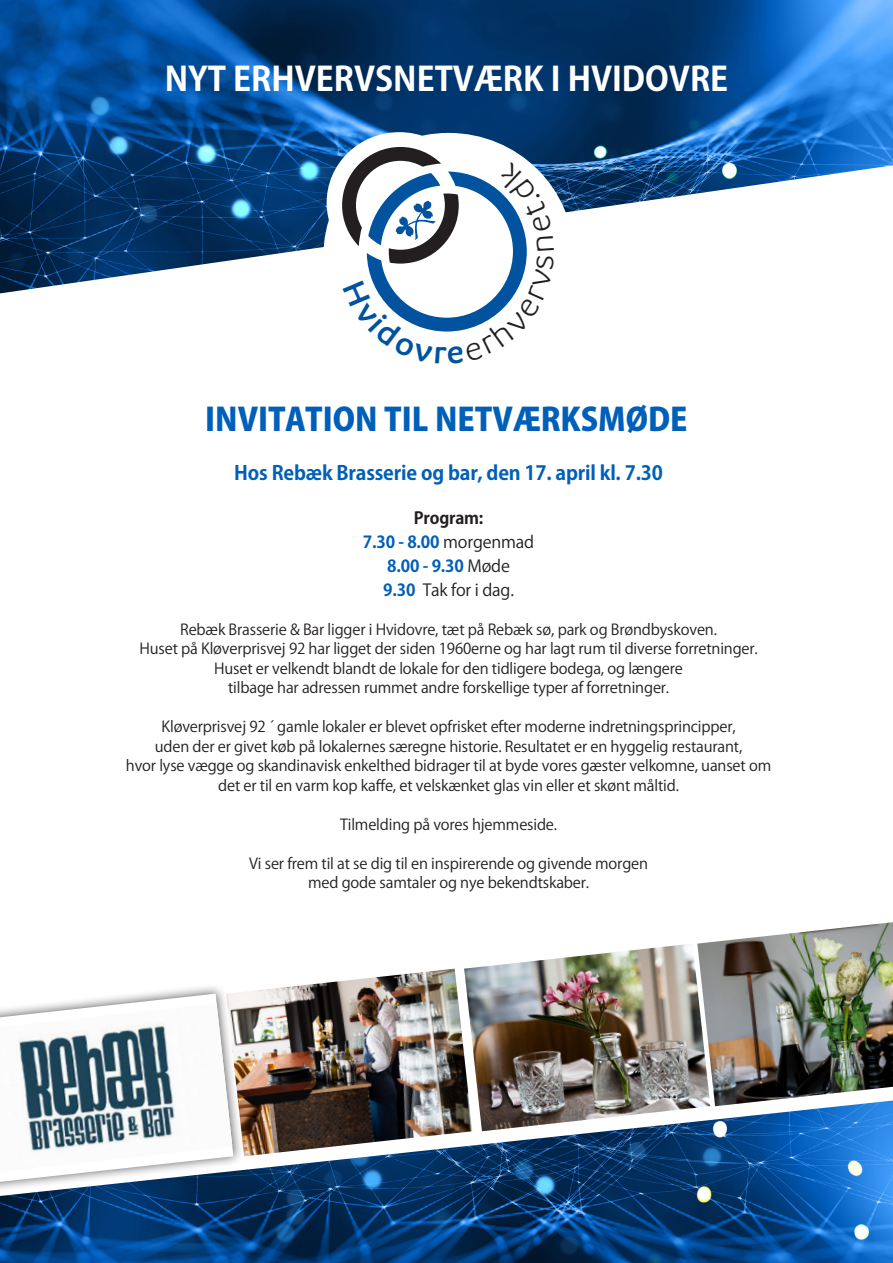
<style>
.page{position:relative;width:893px;height:1263px;background:#fff}
.page>*{position:absolute;margin:0;border:0;box-sizing:border-box;transform-origin:0 0}
.t1{font:700 33px "Koz Go Pr 6 N";color:#fff}
.t2{font:800 31.5px "Koz Go Pr 6 N";color:#005fb9}
.t3{font:700 19.5px "Koz Go Pr 6 N";letter-spacing:-.01em;color:#005fb9}
.t4{font:700 16.5px "Koz Go Pr 6 N";letter-spacing:-.01em;color:#005fb9}
.t5{font:16.5px "Koz Go Pr 6 N";letter-spacing:-.01em;color:#231f20}
.t6{font:700 16.5px "Koz Go Pr 6 N";letter-spacing:-.01em;color:#231f20}
.t7{font:15px/19.5px "Koz Go Pr 6 N";letter-spacing:-.01em;color:#231f20;text-align:center}
.s1{font-weight:400;color:#231f20}
.s2{font-weight:700;color:#005fb9}
</style>
<div class="page">
<img style="left:0;top:0;width:893px;height:293px">
<div style="left:323px;top:133px;width:251px;height:247px;background:#fff;border-radius:50%"></div>
<div style="left:327px;top:132px;width:145px;height:141px;background:#fff;border-radius:50%"></div>
<svg style="left:0;top:1106px;width:893px;height:157px;background:#114b86"></svg>
<img style="left:244px;top:969px;width:228px;height:187px">
<img style="left:464px;top:944px;width:246px;height:187px">
<img style="left:697px;top:922px;width:196px;height:184px">
<div style="left:0;top:983px;width:244px;height:211px;background:#231f20;opacity:.75"></div>
<svg style="left:0;top:994px;width:233px;height:188px"></svg>
<img style="left:0;top:1003px;width:232px;height:169px">
<svg style="left:342px;top:147px;width:212px;height:185px"></svg>
<p class="t1" style="left:165px;top:60px;width:565px">NYT ERHVERVSNETVÆRK I HVIDOVRE</p>
<p class="t2" style="left:205px;top:402px;width:484px">INVITATION TIL NETVÆRKSMØDE</p>
<p class="t3" style="left:234px;top:462px;width:430px">Hos Rebæk Brasserie og bar, den 17. april kl. 7.30</p>
<p class="t6" style="left:414px;top:508px;width:71px">Program:</p>
<p class="t4" style="left:363px;top:532px;width:173px">7.30 - 8.00 <span class="s1">morgenmad</span></p>
<p class="t4" style="left:387px;top:556px;width:124px">8.00 - 9.30 <span class="s1">Møde</span></p>
<p class="t5" style="left:383px;top:580px;width:132px"><span class="s2">9.30</span> Tak for i dag.</p>
<p class="t7" style="left:180px;top:620px;width:538px">Rebæk Brasserie &amp; Bar ligger i Hvidovre, tæt på Rebæk sø, park og Brøndbyskoven.</p>
<p class="t7" style="left:140px;top:639px;width:620px">Huset på Kløverprisvej 92 har ligget der siden 1960erne og har lagt rum til diverse forretninger.</p>
<p class="t7" style="left:214px;top:659px;width:470px">Huset er velkendt blandt de lokale for den tidligere bodega, og længere tilbage har adressen rummet andre forskellige typer af forretninger.</p>
<p class="t7" style="left:162px;top:717px;width:575px">Kløverprisvej 92 ́ gamle lokaler er blevet opfrisket efter moderne indretningsprincipper,</p>
<p class="t7" style="left:155px;top:737px;width:589px">uden der er givet køb på lokalernes særegne historie. Resultatet er en hyggelig restaurant,</p>
<p class="t7" style="left:126px;top:756px;width:647px">hvor lyse vægge og skandinavisk enkelthed bidrager til at byde vores gæster velkomne, uanset om</p>
<p class="t7" style="left:218px;top:776px;width:462px">det er til en varm kop kaffe, et velskænket glas vin eller et skønt måltid.</p>
<p class="t7" style="left:340px;top:815px;width:219px">Tilmelding på vores hjemmeside.</p>
<p class="t7" style="left:249px;top:854px;width:400px">Vi ser frem til at se dig til en inspirerende og givende morgen</p>
<p class="t7" style="left:308px;top:873px;width:282px">med gode samtaler og nye bekendtskaber.</p>
</div>
